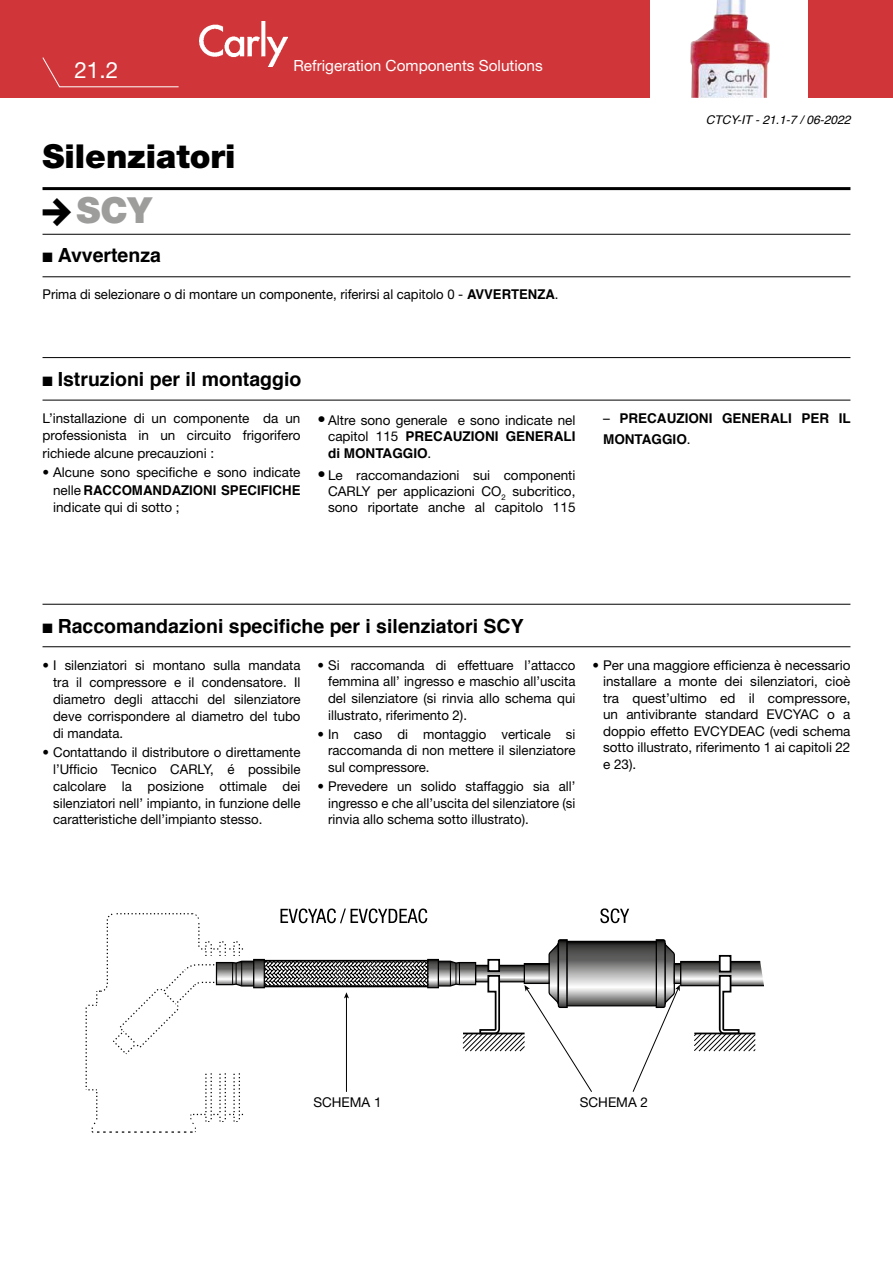
<style>
.page{position:relative;width:893px;height:1263px;background:#fff}
.page>*{position:absolute;margin:0;border:0;box-sizing:border-box;transform-origin:0 0}
.t1{font:900 36px "Helvetica Neue LT Pro";color:#9d9d9c}
.t2{font:900 33px "Helvetica Neue LT Pro";color:#000}
.t3{font:22.5px "Helvetica Neue LT Pro";color:#fff}
.t4{font:700 19.5px "Helvetica";color:#000}
.t5{font:15.3px "Helvetica Neue LT Pro";color:#fff}
.t6{font:13.5px/17px "Helvetica Neue LT Pro";color:#000;text-align:justify}
.t7{font:700 13.5px/16.2px "Helvetica";color:#000}
.t8{font:italic 12px "Helvetica";color:#000}
.s1{font-family:"Helvetica";font-weight:700}
.s2{font-family:"Helvetica Neue LT Pro";font-weight:400}
.s3{font-size:16.5px}
</style>
<div class="page">
<div style="left:0;top:0;width:893px;height:98px;background:#d03639"></div>
<hr style="left:43px;top:187px;width:807px;height:3px;background:#000">
<hr style="left:43px;top:234px;width:807px;height:1px;background:#000">
<hr style="left:43px;top:276px;width:807px;height:1px;background:#000">
<div style="left:651px;top:0;width:157px;height:101px;background:#fff"></div>
<img style="left:200px;top:21px;width:87px;height:45px">
<svg style="left:42px;top:57px;width:137px;height:31px"></svg>
<img style="left:690px;top:0;width:80px;height:98px">
<svg style="left:86px;top:908px;width:678px;height:225px"></svg>
<hr style="left:43px;top:357px;width:807px;height:1px;background:#000">
<hr style="left:43px;top:400px;width:807px;height:1px;background:#000">
<hr style="left:43px;top:604px;width:807px;height:1px;background:#000">
<hr style="left:43px;top:646px;width:807px;height:1px;background:#000">
<h3 class="t3" style="left:74px;top:56px;width:45px">21.2</h3>
<h2 class="t2" style="left:43px;top:137px;width:195px">Silenziatori</h2>
<h1 class="t1" style="left:77px;top:188px;width:77px">SCY</h1>
<h3 class="t4" style="left:43px;top:239px;width:120px">■ Avvertenza</h3>
<p class="t5" style="left:293px;top:56px;width:251px">Refrigeration Components Solutions</p>
<p class="t6" style="left:43px;top:286px;width:517px">Prima di selezionare o di montare un componente, riferirsi al capitolo 0 - <span class="s1">AVVERTENZA</span>.</p>
<h3 class="t4" style="left:43px;top:363px;width:260px">■ Istruzioni per il montaggio</h3>
<p class="t6" style="left:43px;top:409px;width:259px;line-height:17.4px">L’installazione di un componente da un professionista in un circuito frigorifero richiede alcune precauzioni :</p>
<p class="t6" style="left:43px;top:464px;width:259px">• Alcune sono specifiche e sono indicate</p>
<p class="t7" style="left:53px;top:482px;width:249px"><span class="s2">nelle</span> RACCOMANDAZIONI SPECIFICHE</p>
<p class="t6" style="left:53px;top:498px;width:128px">indicate qui di sotto ;</p>
<p class="t6" style="left:317px;top:411px;width:259px"><span class="s3">•</span> Altre sono generale e sono indicate nel</p>
<p class="t7" style="left:328px;top:429px;width:249px"><span class="s2">capitol 115</span> PRECAUZIONI GENERALI di MONTAGGIO<span class="s2">.</span></p>
<p class="t6" style="left:328px;top:466px;width:249px;line-height:16.2px;text-indent:-11px"><span class="s3">•</span> Le raccomandazioni sui componenti CARLY per applicazioni CO<sub>2</sub> subcritico, sono riportate anche al capitolo 115</p>
<p class="t8" style="left:706px;top:110px;width:146px">CTCY-IT - 21.1-7 / 06-2022</p>
<p class="t7" style="left:603px;top:409px;width:249px;line-height:20.5px"><span class="s2">–</span> PRECAUZIONI GENERALI PER IL<br>MONTAGGIO<span class="s2">.</span></p>
<h3 class="t4" style="left:43px;top:610px;width:483px">■ Raccomandazioni specifiche per i silenziatori SCY</h3>
<p class="t6" style="left:53px;top:656px;width:249px;text-indent:-11px">• I silenziatori si montano sulla mandata tra il compressore e il condensatore. Il diametro degli attacchi del silenziatore deve corrispondere al diametro del tubo di mandata.</p>
<p class="t6" style="left:53px;top:743px;width:249px;text-indent:-11px">• Contattando il distributore o direttamente l’Ufficio Tecnico CARLY, é possibile calcolare la posizione ottimale dei silenziatori nell’ impianto, in funzione delle caratteristiche dell’impianto stesso.</p>
<p class="t6" style="left:328px;top:656px;width:249px;text-indent:-11px">• Si raccomanda di effettuare l’attacco femmina all’ ingresso e maschio all’uscita del silenziatore (si rinvia allo schema qui illustrato, riferimento 2).</p>
<p class="t6" style="left:328px;top:725px;width:249px;text-indent:-11px">• In caso di montaggio verticale si raccomanda di non mettere il silenziatore sul compressore.</p>
<p class="t6" style="left:328px;top:777px;width:249px;text-indent:-11px">• Prevedere un solido staffaggio sia all’ ingresso e che all’uscita del silenziatore (si rinvia allo schema sotto illustrato).</p>
<p class="t6" style="left:603px;top:656px;width:249px;line-height:16.5px;text-indent:-11px">• Per una maggiore efficienza è necessario installare a monte dei silenziatori, cioè tra quest’ultimo ed il compressore, un antivibrante standard EVCYAC o a doppio effetto EVCYDEAC (vedi schema sotto illustrato, riferimento 1 ai capitoli 22 e 23).</p>
<p class="t6" style="left:313px;top:1093px;width:70px">SCHEMA 1</p>
<p class="t6" style="left:580px;top:1093px;width:70px">SCHEMA 2</p>
</div>
